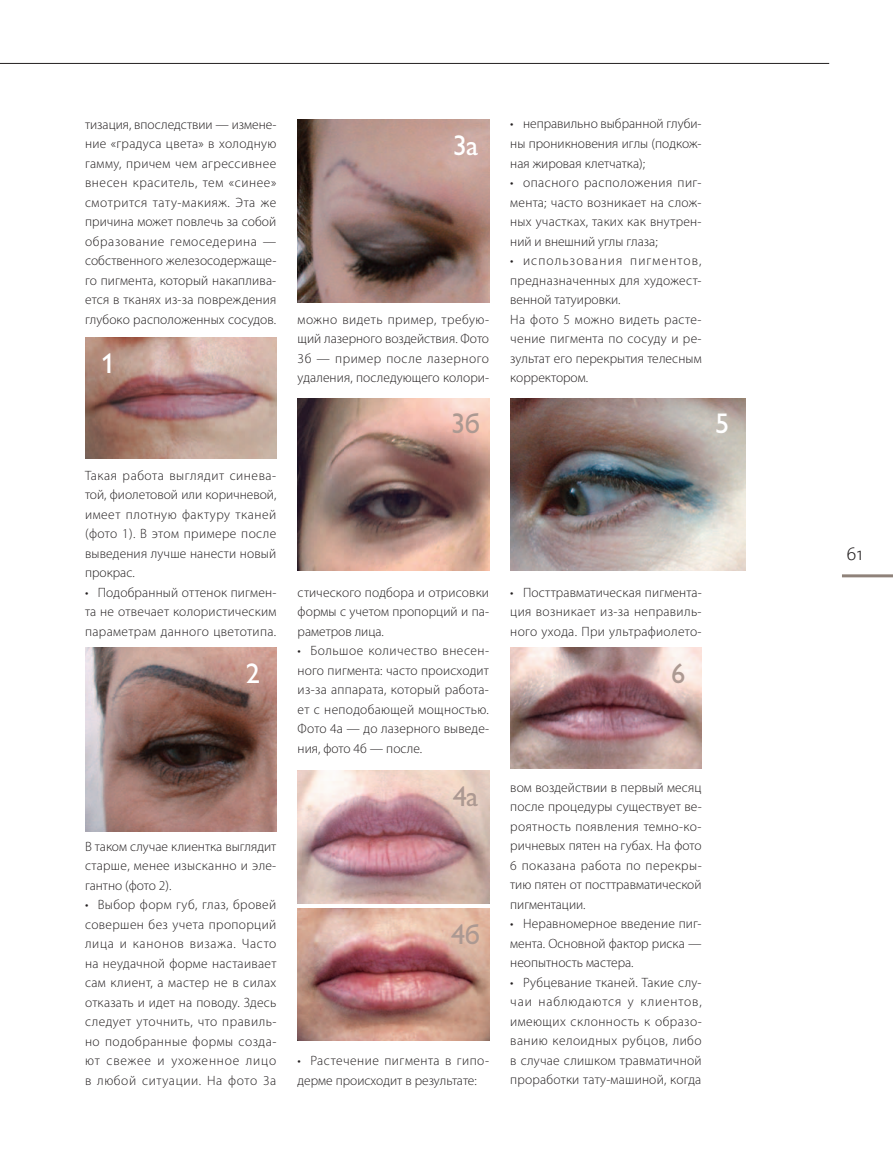
<style>
.page{position:relative;width:893px;height:1170px;background:#fff}
.page>*{position:absolute;margin:0;border:0;box-sizing:border-box;transform-origin:0 0}
.t1{font:28.5px "Gill Sans C";color:#ac9992}
.t2{font:28.5px "Gill Sans C";color:#fff}
.t3{font:200 18px "The Sans";color:#231f20}
.t4{font:300 13.5px/19.5px "Myriad Pro";letter-spacing:.01em;color:#231f20;text-align:justify}
</style>
<div class="page">
<img style="left:85px;top:338px;width:191px;height:120px">
<img style="left:85px;top:647px;width:191px;height:184px">
<img style="left:298px;top:119px;width:191px;height:184px">
<img style="left:298px;top:398px;width:191px;height:173px">
<img style="left:510px;top:398px;width:236px;height:173px">
<img style="left:510px;top:647px;width:192px;height:121px">
<img style="left:298px;top:770px;width:191px;height:133px">
<img style="left:298px;top:908px;width:191px;height:132px">
<hr style="left:0;top:63px;width:829px;height:1px;background:#231f20">
<hr style="left:842px;top:574px;width:51px;height:3px;background:#8f827a">
<p class="t4" style="left:85px;top:114px;width:193px">тизация, впоследствии — измене&shy;ние «градуса цвета» в холодную гамму, причем чем агрессивнее внесен краситель, тем «синее» смотрится тату-макияж. Эта же причина может повлечь за собой образование гемоседерина — собственного железосодержаще&shy;го пигмента, который накаплива&shy;ется в тканях из-за повреждения глубоко расположенных сосудов.</p>
<h1 class="t2" style="left:101px;top:347px;width:16px">1</h1>
<p class="t4" style="left:85px;top:465px;width:193px">Такая работа выглядит синева&shy;той, фиолетовой или коричневой, имеет плотную фактуру тканей (фото 1). В этом примере после выведения лучше нанести новый прокрас.</p>
<p class="t4" style="left:85px;top:582px;width:193px">• Подобранный оттенок пигмен&shy;та не отвечает колористическим параметрам данного цветотипа.</p>
<h1 class="t2" style="left:246px;top:656px;width:16px">2</h1>
<p class="t4" style="left:85px;top:836px;width:193px">В таком случае клиентка выглядит старше, менее изысканно и эле&shy;гантно (фото 2).</p>
<p class="t4" style="left:85px;top:894px;width:193px">• Выбор форм губ, глаз, бровей совершен без учета пропорций лица и канонов визажа. Часто на неудачной форме настаивает сам клиент, а мастер не в силах отказать и идет на поводу. Здесь следует уточнить, что правиль&shy;но подобранные формы созда&shy;ют свежее и ухоженное лицо в любой ситуации. На фото 3а</p>
<h1 class="t2" style="left:453px;top:129px;width:27px">3а</h1>
<p class="t4" style="left:298px;top:309px;width:193px">можно видеть пример, требую&shy;щий лазерного воздействия. Фото 3б — пример после лазерного удаления, последующего колори-</p>
<h1 class="t1" style="left:451px;top:407px;width:30px">3б</h1>
<p class="t4" style="left:298px;top:582px;width:193px">стического подбора и отрисовки формы с учетом пропорций и па&shy;раметров лица.</p>
<p class="t4" style="left:298px;top:641px;width:193px">• Большое количество внесен&shy;ного пигмента: часто происходит из-за аппарата, который работа&shy;ет с неподобающей мощностью.<br>Фото 4а — до лазерного выведе&shy;ния, фото 4б — после.</p>
<h1 class="t1" style="left:453px;top:780px;width:27px">4а</h1>
<h1 class="t1" style="left:451px;top:917px;width:30px">4б</h1>
<p class="t4" style="left:298px;top:1050px;width:193px">• Растечение пигмента в гипо&shy;дерме происходит в результате:</p>
<p class="t4" style="left:510px;top:114px;width:193px">• неправильно выбранной глуби&shy;ны проникновения иглы (подкож&shy;ная жировая клетчатка);</p>
<p class="t4" style="left:510px;top:173px;width:193px">• опасного расположения пиг&shy;мента; часто возникает на слож&shy;ных участках, таких как внутрен&shy;ний и внешний углы глаза;</p>
<p class="t4" style="left:510px;top:250px;width:193px;text-align:left">• использования пигментов, предназначенных для художест&shy;венной татуировки.<br>На фото 5 можно видеть расте&shy;чение пигмента по сосуду и ре&shy;зультат его перекрытия телесным корректором.</p>
<h1 class="t2" style="left:715px;top:407px;width:16px">5</h1>
<p class="t4" style="left:510px;top:582px;width:193px">• Посттравматическая пигмента&shy;ция возникает из-за неправиль&shy;ного ухода. При ультрафиолето-</p>
<h1 class="t1" style="left:671px;top:656px;width:16px">6</h1>
<p class="t4" style="left:510px;top:777px;width:193px">вом воздействии в первый месяц после процедуры существует ве&shy;роятность появления темно-ко&shy;ричневых пятен на губах. На фото 6 показана работа по перекры&shy;тию пятен от посттравматической пигментации.</p>
<p class="t4" style="left:510px;top:913px;width:193px">• Неравномерное введение пиг&shy;мента. Основной фактор риска — неопытность мастера.</p>
<p class="t4" style="left:510px;top:972px;width:193px">• Рубцевание тканей. Такие слу&shy;чаи наблюдаются у клиентов, имеющих склонность к образо&shy;ванию келоидных рубцов, либо в случае слишком травматичной проработки тату-машиной, когда</p>
<h2 class="t3" style="left:846px;top:538px;width:18px">61</h2>
</div>
